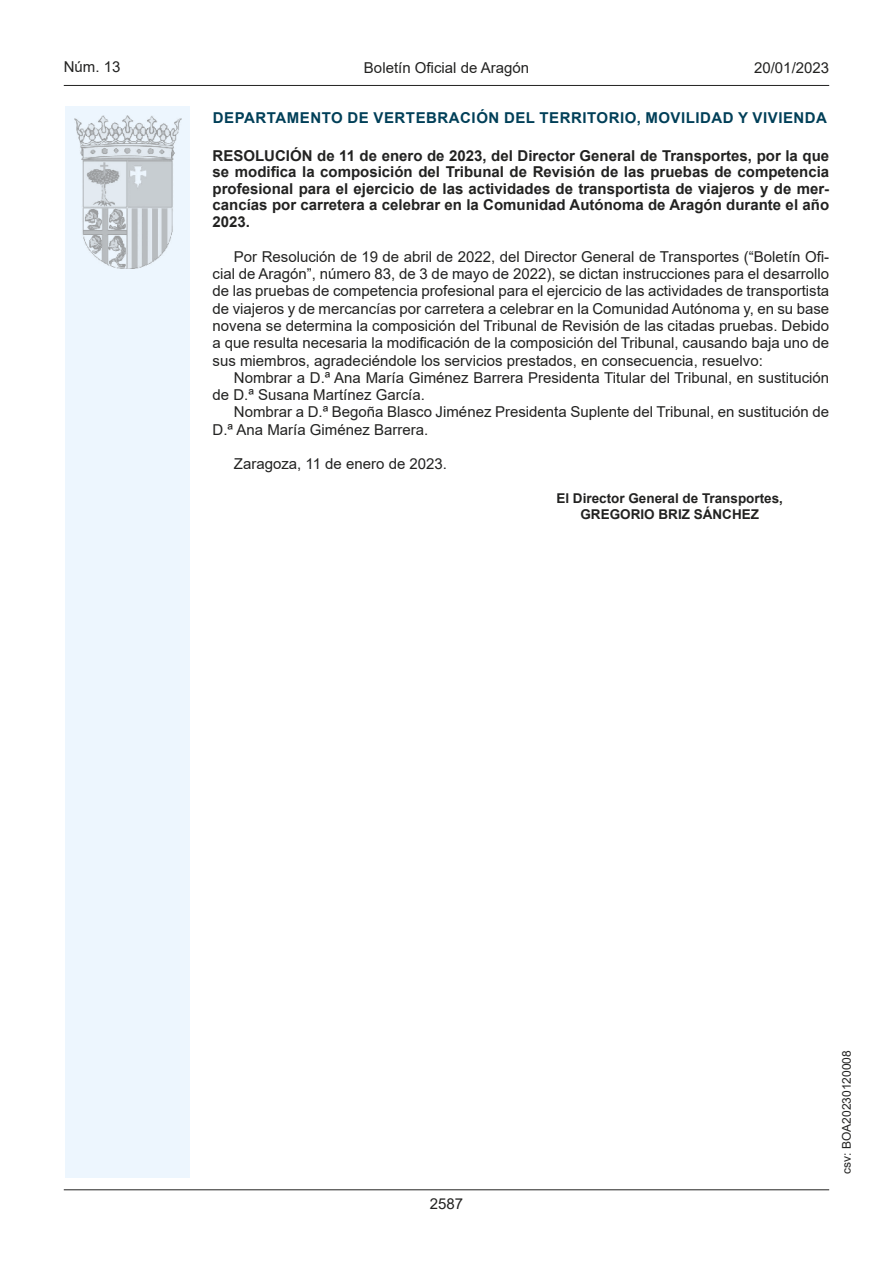
<style>
.page{position:relative;width:893px;height:1263px;background:#fff}
.page>*{position:absolute;margin:0;border:0;box-sizing:border-box;transform-origin:0 0}
.inicio_de_parrafo{font:15px/17.2px "Arial";color:#222221}
.Titulo_text{font:700 15px/16.5px "Arial";color:#222221;text-align:justify}
.emisor_text{font:15px "Arial Bold MT2";letter-spacing:.035em;color:#003f58}
.estilo_head-c{font:15px "Arial";color:#222221}
.estilo_head-d{font:15px "Arial MT2";color:#222221}
.estilo_head-i{font:15px "Arial MT2";color:#222221}
.numero_pagina{font:15px "Arial MT2";color:#222221}
.firma_der{font:13.5px "Arial Bold MT2";color:#222221}
.estilo_head-i-2{font:12px "Arial MT2";color:#222221}
.s1{font-family:"Arial Bold MT2";font-weight:400}
</style>
<div class="page">
<div style="left:65px;top:106px;width:125px;height:1072px;background:#edf6fe"></div>
<img style="left:75px;top:115px;width:106px;height:153px">
<hr style="left:64px;top:85px;width:765px;height:1px;background:#222221">
<hr style="left:64px;top:1189px;width:765px;height:1px;background:#222221">
<p class="estilo_head-i" style="left:64px;top:57px;width:58px">Núm. 13</p>
<p class="estilo_head-c" style="left:364px;top:57px;width:167px">Boletín Oficial de Aragón</p>
<p class="estilo_head-d" style="left:754px;top:57px;width:77px">20/01/2023</p>
<h5 class="emisor_text" style="left:213px;top:107px;width:616px">DEPARTAMENTO DE VERTEBRACIÓN DEL TERRITORIO, MOVILIDAD Y VIVIENDA</h5>
<p class="Titulo_text" style="left:213px;top:147px;width:618px"><span class="s1">RESOLUCIÓN de 11 de enero de 2023, del Director General de Transportes, por la que </span>se modifica la composición del Tribunal de Revisión de las pruebas de competencia profesional para el ejercicio de las actividades de transportista de viajeros y de mer&shy;cancías por carretera a celebrar en la Comunidad Autónoma de Aragón durante el año <span class="s1">2023.</span></p>
<p class="inicio_de_parrafo" style="left:213px;top:248px;width:618px;text-align:justify;text-indent:21px">Por Resolución de 19 de abril de 2022, del Director General de Transportes (“Boletín Ofi&shy;cial de Aragón”, número 83, de 3 de mayo de 2022), se dictan instrucciones para el desarrollo de las pruebas de competencia profesional para el ejercicio de las actividades de transportista de viajeros y de mercancías por carretera a celebrar en la Comunidad Autónoma y, en su base novena se determina la composición del Tribunal de Revisión de las citadas pruebas. Debido a que resulta necesaria la modificación de la composición del Tribunal, causando baja uno de sus miembros, agradeciéndole los servicios prestados, en consecuencia, resuelvo:</p>
<p class="inicio_de_parrafo" style="left:213px;top:369px;width:618px;text-indent:21px">Nombrar a D.ª Ana María Giménez Barrera Presidenta Titular del Tribunal, en sustitución de D.ª Susana Martínez García.</p>
<p class="inicio_de_parrafo" style="left:213px;top:403px;width:618px;text-indent:21px">Nombrar a D.ª Begoña Blasco Jiménez Presidenta Suplente del Tribunal, en sustitución de<br>D.ª Ana María Giménez Barrera.</p>
<p class="inicio_de_parrafo" style="left:234px;top:455px;width:215px">Zaragoza, 11 de enero de 2023.</p>
<p class="firma_der" style="left:556px;top:489px;width:228px">El Director General de Transportes,</p>
<p class="firma_der" style="left:580px;top:505px;width:180px">GREGORIO BRIZ SÁNCHEZ</p>
<p class="numero_pagina" style="left:430px;top:1193px;width:35px">2587</p>
<p class="estilo_head-i-2" style="left:838px;top:1174px;width:125px;rotate:-90deg">csv: BOA20230120008</p>
</div>
